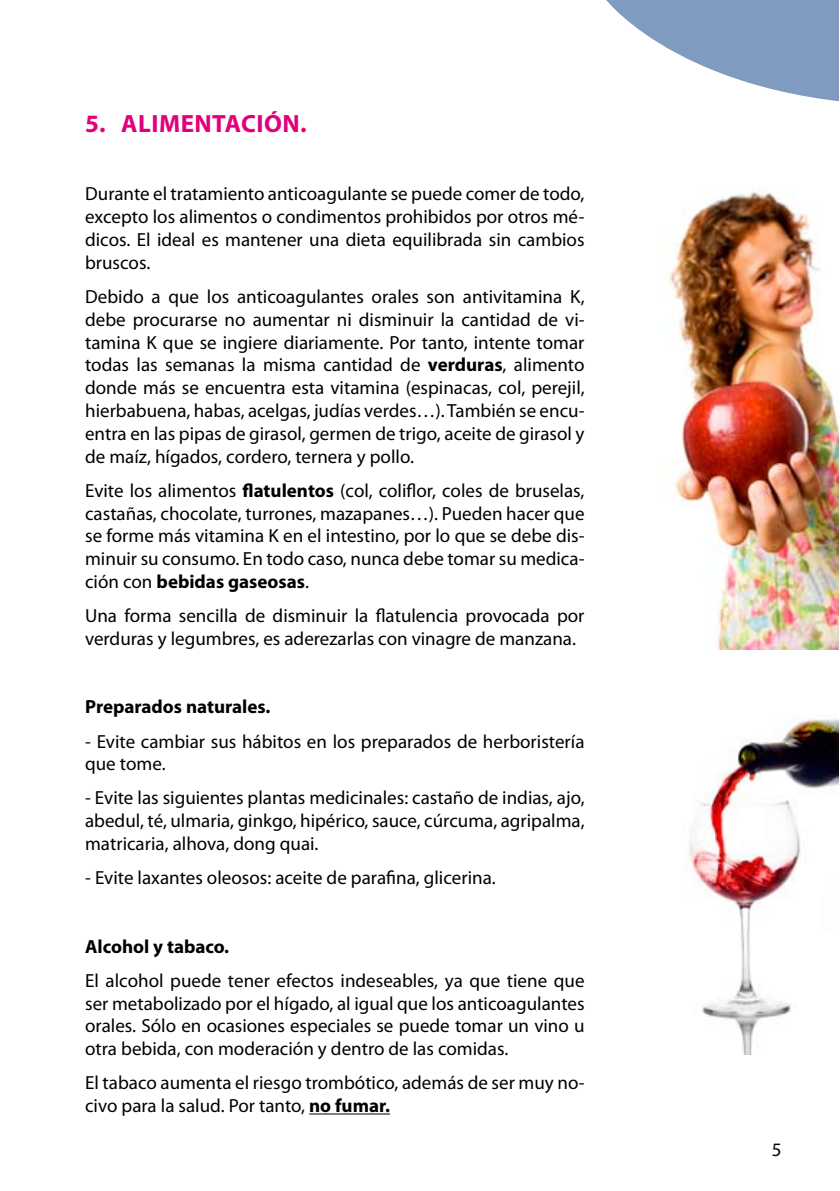
<style>
.page{position:relative;width:840px;height:1191px;background:#fff}
.page>*{position:absolute;margin:0;border:0;box-sizing:border-box;transform-origin:0 0}
.t1{font:700 25px "Myriad Pro";letter-spacing:.02em;color:#e2007a}
.t2{font:19px/22.8px "Myriad Pro";color:#000;text-align:justify}
.t3{font:700 19px "Myriad Pro";color:#000}
.s1{font-weight:700}
</style>
<div class="page">
<hr style="left:309px;top:1113px;width:81px;height:1px;background:#000">
<img style="left:665px;top:186px;width:173px;height:463px">
<img style="left:689px;top:714px;width:149px;height:341px">
<svg style="left:607px;top:1px;width:231px;height:101px"></svg>
<h1 class="t1" style="left:85px;top:107px;width:223px">5. ALIMENTACIÓN.</h1>
<p class="t2" style="left:85px;top:182px;width:500px">Durante el tratamiento anticoagulante se puede comer de todo, excepto los alimentos o condimentos prohibidos por otros mé&shy;dicos. El ideal es mantener una dieta equilibrada sin cambios bruscos.</p>
<p class="t2" style="left:85px;top:285px;width:500px">Debido a que los anticoagulantes orales son antivitamina K, debe procurarse no aumentar ni disminuir la cantidad de vi&shy;tamina K que se ingiere diariamente. Por tanto, intente tomar todas las semanas la misma cantidad de <span class="s1">verduras</span>, alimento donde más se encuentra esta vitamina (espinacas, col, perejil, hierbabuena, habas, acelgas, judías verdes…). También se encu&shy;entra en las pipas de girasol, germen de trigo, aceite de girasol y de maíz, hígados, cordero, ternera y pollo.</p>
<p class="t2" style="left:85px;top:479px;width:500px">Evite los alimentos <span class="s1">flatulentos</span> (col, coliflor, coles de bruselas, castañas, chocolate, turrones, mazapanes…). Pueden hacer que se forme más vitamina K en el intestino, por lo que se debe dis&shy;minuir su consumo. En todo caso, nunca debe tomar su medica&shy;ción con <span class="s1">bebidas gaseosas</span>.</p>
<p class="t2" style="left:85px;top:604px;width:500px">Una forma sencilla de disminuir la flatulencia provocada por verduras y legumbres, es aderezarlas con vinagre de manzana.</p>
<p class="t3" style="left:85px;top:694px;width:187px">Preparados naturales.</p>
<p class="t2" style="left:85px;top:729px;width:500px">- Evite cambiar sus hábitos en los preparados de herboristería que tome.</p>
<p class="t2" style="left:85px;top:786px;width:500px">- Evite las siguientes plantas medicinales: castaño de indias, ajo, abedul, té, ulmaria, ginkgo, hipérico, sauce, cúrcuma, agripalma, matricaria, alhova, dong quai.</p>
<p class="t2" style="left:85px;top:866px;width:412px">- Evite laxantes oleosos: aceite de parafina, glicerina.</p>
<p class="t3" style="left:85px;top:933px;width:145px">Alcohol y tabaco.</p>
<p class="t2" style="left:85px;top:968px;width:500px">El alcohol puede tener efectos indeseables, ya que tiene que ser metabolizado por el hígado, al igual que los anticoagulantes orales. Sólo en ocasiones especiales se puede tomar un vino u otra bebida, con moderación y dentro de las comidas.</p>
<p class="t2" style="left:85px;top:1071px;width:500px">El tabaco aumenta el riesgo trombótico, además de ser muy no&shy;civo para la salud. Por tanto, <span class="s1">no fumar.</span></p>
<p class="t2" style="left:771px;top:1138px;width:11px">5</p>
</div>
